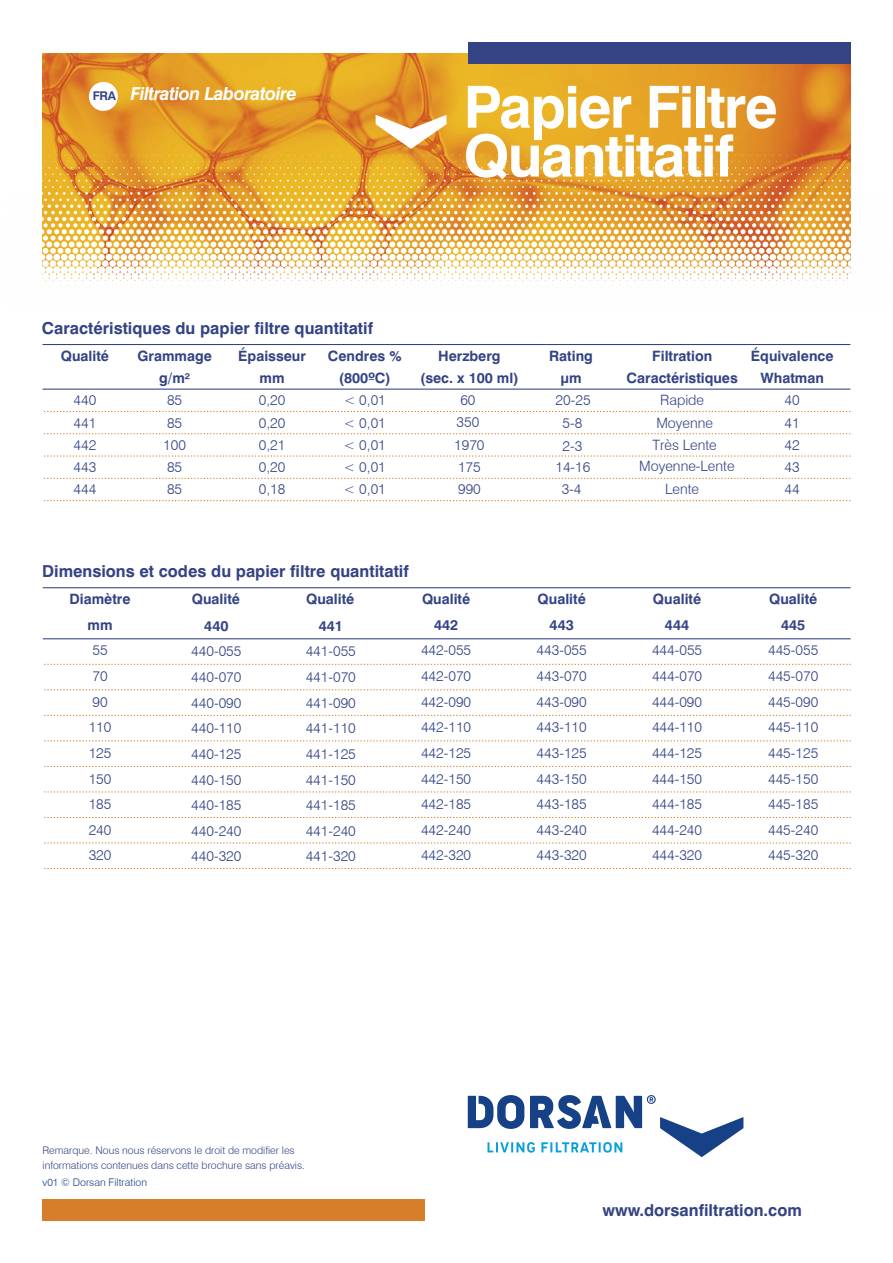
<style>
.page{position:relative;width:893px;height:1263px;background:#fff}
.page>*{position:absolute;margin:0;border:0;box-sizing:border-box;transform-origin:0 0}
.t1{font:700 58.2px/48.8px "Swiss 721 BT";letter-spacing:-.03em;color:#fefefe}
.t2{font:italic 700 18px "Swiss 721 BT";letter-spacing:-.03em;color:#fefefe}
.t3{font:700 16.5px "Swiss 721 BT";color:#334384}
.t4{font:300 14.25px "Swiss 721 BT";color:#334384}
.t5{font:700 14.25px "Swiss 721 BT";color:#334384}
.t6{font:700 14.25px "Arial";color:#334384}
.t7{font:300 10.5px/14.4px "Swiss 721 BT";color:#334384}
.t8{font:300 10.5px "Swiss 721 BT";color:#164187}
.s1{font-style:normal;font-size:12px;color:#334384}
.s2{font-family:"Swiss 721 BT"}
</style>
<div class="page">
<svg style="left:43px;top:53px;width:807px;height:102px;background:#e39a25"></svg>
<svg style="left:453px;top:155px;width:398px;height:133px"></svg>
<svg style="left:42px;top:155px;width:411px;height:133px"></svg>
<div style="left:43px;top:1199px;width:382px;height:21px;background:#d67e29"></div>
<div style="left:468px;top:43px;width:382px;height:21px;background:#334384"></div>
<hr style="left:43px;top:344px;width:807px;height:1px;background:#334384">
<hr style="left:43px;top:389px;width:807px;height:1px;background:#334384">
<svg style="left:44px;top:766px;width:807px;height:1px"></svg>
<svg style="left:44px;top:740px;width:807px;height:1px"></svg>
<svg style="left:44px;top:715px;width:807px;height:1px"></svg>
<svg style="left:44px;top:689px;width:807px;height:1px"></svg>
<svg style="left:44px;top:664px;width:807px;height:1px"></svg>
<hr style="left:43px;top:638px;width:808px;height:1px;background:#334384">
<hr style="left:43px;top:587px;width:808px;height:1px;background:#334384">
<svg style="left:44px;top:792px;width:807px;height:1px"></svg>
<svg style="left:44px;top:817px;width:807px;height:1px"></svg>
<svg style="left:44px;top:843px;width:807px;height:1px"></svg>
<svg style="left:44px;top:868px;width:807px;height:1px"></svg>
<div style="left:89px;top:82px;width:29px;height:29px;background:#fefefe;border-radius:50%"></div>
<svg style="left:468px;top:1095px;width:275px;height:62px"></svg>
<svg style="left:376px;top:115px;width:70px;height:34px"></svg>
<svg style="left:44px;top:411px;width:806px;height:1px"></svg>
<svg style="left:44px;top:456px;width:806px;height:1px"></svg>
<svg style="left:44px;top:433px;width:806px;height:1px"></svg>
<svg style="left:44px;top:478px;width:806px;height:1px"></svg>
<svg style="left:44px;top:500px;width:806px;height:1px"></svg>
<p class="t2" style="left:93px;top:86px;width:206px"><span class="s1">FRA</span> Filtration Laboratoire</p>
<h1 class="t1" style="left:463px;top:88px;width:316px">Papier Filtre<br>Quantitatif</h1>
<p class="t3" style="left:42px;top:321px;width:333px">Caractéristiques du papier filtre quantitatif</p>
<p class="t5" style="left:61px;top:350px;width:50px">Qualité</p>
<p class="t5" style="left:137px;top:350px;width:76px">Grammage</p>
<p class="t5" style="left:238px;top:350px;width:69px">Épaisseur</p>
<p class="t5" style="left:328px;top:350px;width:75px">Cendres %</p>
<p class="t5" style="left:438px;top:350px;width:64px">Herzberg</p>
<p class="t5" style="left:549px;top:350px;width:45px">Rating</p>
<p class="t5" style="left:652px;top:350px;width:61px">Filtration</p>
<p class="t5" style="left:751px;top:350px;width:84px">Équivalence</p>
<p class="t5" style="left:159px;top:372px;width:33px">g/m²</p>
<p class="t5" style="left:260px;top:372px;width:26px">mm</p>
<p class="t5" style="left:339px;top:372px;width:53px">(800ºC)</p>
<p class="t5" style="left:420px;top:372px;width:100px">(sec. x 100 ml)</p>
<p class="t6" style="left:560px;top:373px;width:23px">μ<span class="s2">m</span></p>
<p class="t5" style="left:627px;top:372px;width:113px">Caractéristiques</p>
<p class="t5" style="left:760px;top:372px;width:65px">Whatman</p>
<p class="t4" style="left:74px;top:392px;width:24px">440</p>
<p class="t4" style="left:167px;top:392px;width:17px">85</p>
<p class="t4" style="left:259px;top:392px;width:28px">0,20</p>
<p class="t4" style="left:344px;top:392px;width:44px">&lt; 0,01</p>
<p class="t4" style="left:460px;top:391px;width:17px">60</p>
<p class="t4" style="left:556px;top:392px;width:36px">20-25</p>
<p class="t4" style="left:660px;top:392px;width:45px">Rapide</p>
<p class="t4" style="left:785px;top:392px;width:17px">40</p>
<p class="t4" style="left:74px;top:414px;width:24px">441</p>
<p class="t4" style="left:167px;top:414px;width:17px">85</p>
<p class="t4" style="left:259px;top:414px;width:28px">0,20</p>
<p class="t4" style="left:344px;top:414px;width:44px">&lt; 0,01</p>
<p class="t4" style="left:457px;top:413px;width:24px">350</p>
<p class="t4" style="left:562px;top:414px;width:21px">5-8</p>
<p class="t4" style="left:656px;top:414px;width:58px">Moyenne</p>
<p class="t4" style="left:785px;top:414px;width:17px">41</p>
<p class="t4" style="left:74px;top:436px;width:24px">442</p>
<p class="t4" style="left:163px;top:436px;width:24px">100</p>
<p class="t4" style="left:259px;top:436px;width:28px">0,21</p>
<p class="t4" style="left:344px;top:436px;width:44px">&lt; 0,01</p>
<p class="t4" style="left:454px;top:436px;width:32px">1970</p>
<p class="t4" style="left:562px;top:437px;width:21px">2-3</p>
<p class="t4" style="left:652px;top:436px;width:66px">Très Lente</p>
<p class="t4" style="left:785px;top:436px;width:17px">42</p>
<p class="t4" style="left:74px;top:458px;width:24px">443</p>
<p class="t4" style="left:167px;top:458px;width:17px">85</p>
<p class="t4" style="left:259px;top:458px;width:28px">0,20</p>
<p class="t4" style="left:344px;top:458px;width:44px">&lt; 0,01</p>
<p class="t4" style="left:458px;top:458px;width:24px">175</p>
<p class="t4" style="left:555px;top:458px;width:36px">14-16</p>
<p class="t4" style="left:785px;top:458px;width:17px">43</p>
<p class="t4" style="left:74px;top:480px;width:24px">444</p>
<p class="t4" style="left:167px;top:480px;width:17px">85</p>
<p class="t4" style="left:259px;top:480px;width:28px">0,18</p>
<p class="t4" style="left:344px;top:480px;width:44px">&lt; 0,01</p>
<p class="t4" style="left:458px;top:480px;width:24px">990</p>
<p class="t4" style="left:562px;top:480px;width:21px">3-4</p>
<p class="t4" style="left:665px;top:480px;width:36px">Lente</p>
<p class="t4" style="left:785px;top:480px;width:17px">44</p>
<p class="t4" style="left:639px;top:458px;width:97px">Moyenne-Lente</p>
<p class="t3" style="left:42px;top:564px;width:368px">Dimensions et codes du papier filtre quantitatif</p>
<p class="t5" style="left:70px;top:593px;width:62px">Diamètre</p>
<p class="t5" style="left:192px;top:593px;width:50px">Qualité</p>
<p class="t5" style="left:306px;top:593px;width:50px">Qualité</p>
<p class="t5" style="left:422px;top:593px;width:50px">Qualité</p>
<p class="t5" style="left:538px;top:593px;width:50px">Qualité</p>
<p class="t5" style="left:653px;top:593px;width:50px">Qualité</p>
<p class="t5" style="left:769px;top:593px;width:50px">Qualité</p>
<p class="t5" style="left:88px;top:619px;width:26px">mm</p>
<p class="t5" style="left:204px;top:620px;width:26px">440</p>
<p class="t5" style="left:319px;top:620px;width:26px">441</p>
<p class="t5" style="left:434px;top:619px;width:26px">442</p>
<p class="t5" style="left:550px;top:619px;width:26px">443</p>
<p class="t5" style="left:665px;top:619px;width:26px">444</p>
<p class="t5" style="left:781px;top:619px;width:26px">445</p>
<p class="t4" style="left:92px;top:642px;width:17px">55</p>
<p class="t4" style="left:191px;top:643px;width:52px">440-055</p>
<p class="t4" style="left:306px;top:643px;width:52px">441-055</p>
<p class="t4" style="left:421px;top:642px;width:52px">442-055</p>
<p class="t4" style="left:537px;top:642px;width:52px">443-055</p>
<p class="t4" style="left:652px;top:642px;width:52px">444-055</p>
<p class="t4" style="left:768px;top:642px;width:52px">445-055</p>
<p class="t4" style="left:92px;top:667px;width:17px">70</p>
<p class="t4" style="left:191px;top:668px;width:52px">440-070</p>
<p class="t4" style="left:306px;top:668px;width:52px">441-070</p>
<p class="t4" style="left:421px;top:667px;width:52px">442-070</p>
<p class="t4" style="left:537px;top:667px;width:52px">443-070</p>
<p class="t4" style="left:652px;top:667px;width:52px">444-070</p>
<p class="t4" style="left:768px;top:667px;width:52px">445-070</p>
<p class="t4" style="left:92px;top:693px;width:17px">90</p>
<p class="t4" style="left:191px;top:694px;width:52px">440-090</p>
<p class="t4" style="left:306px;top:694px;width:52px">441-090</p>
<p class="t4" style="left:421px;top:693px;width:52px">442-090</p>
<p class="t4" style="left:537px;top:693px;width:52px">443-090</p>
<p class="t4" style="left:652px;top:693px;width:52px">444-090</p>
<p class="t4" style="left:768px;top:693px;width:52px">445-090</p>
<p class="t4" style="left:89px;top:718px;width:24px">110</p>
<p class="t4" style="left:191px;top:719px;width:52px">440-110</p>
<p class="t4" style="left:306px;top:719px;width:52px">441-110</p>
<p class="t4" style="left:421px;top:718px;width:52px">442-110</p>
<p class="t4" style="left:537px;top:718px;width:52px">443-110</p>
<p class="t4" style="left:652px;top:718px;width:52px">444-110</p>
<p class="t4" style="left:768px;top:718px;width:52px">445-110</p>
<p class="t4" style="left:89px;top:744px;width:24px">125</p>
<p class="t4" style="left:191px;top:745px;width:52px">440-125</p>
<p class="t4" style="left:306px;top:745px;width:52px">441-125</p>
<p class="t4" style="left:421px;top:744px;width:52px">442-125</p>
<p class="t4" style="left:537px;top:744px;width:52px">443-125</p>
<p class="t4" style="left:652px;top:744px;width:52px">444-125</p>
<p class="t4" style="left:768px;top:744px;width:52px">445-125</p>
<p class="t4" style="left:89px;top:770px;width:24px">150</p>
<p class="t4" style="left:191px;top:771px;width:52px">440-150</p>
<p class="t4" style="left:306px;top:771px;width:52px">441-150</p>
<p class="t4" style="left:421px;top:770px;width:52px">442-150</p>
<p class="t4" style="left:537px;top:770px;width:52px">443-150</p>
<p class="t4" style="left:652px;top:770px;width:52px">444-150</p>
<p class="t4" style="left:768px;top:770px;width:52px">445-150</p>
<p class="t4" style="left:89px;top:795px;width:24px">185</p>
<p class="t4" style="left:191px;top:796px;width:52px">440-185</p>
<p class="t4" style="left:306px;top:796px;width:52px">441-185</p>
<p class="t4" style="left:421px;top:795px;width:52px">442-185</p>
<p class="t4" style="left:537px;top:795px;width:52px">443-185</p>
<p class="t4" style="left:652px;top:795px;width:52px">444-185</p>
<p class="t4" style="left:768px;top:795px;width:52px">445-185</p>
<p class="t4" style="left:89px;top:821px;width:24px">240</p>
<p class="t4" style="left:191px;top:822px;width:52px">440-240</p>
<p class="t4" style="left:306px;top:822px;width:52px">441-240</p>
<p class="t4" style="left:421px;top:821px;width:52px">442-240</p>
<p class="t4" style="left:537px;top:821px;width:52px">443-240</p>
<p class="t4" style="left:652px;top:821px;width:52px">444-240</p>
<p class="t4" style="left:768px;top:821px;width:52px">445-240</p>
<p class="t4" style="left:89px;top:847px;width:24px">320</p>
<p class="t4" style="left:191px;top:848px;width:52px">440-320</p>
<p class="t4" style="left:306px;top:848px;width:52px">441-320</p>
<p class="t4" style="left:421px;top:847px;width:52px">442-320</p>
<p class="t4" style="left:537px;top:847px;width:52px">443-320</p>
<p class="t4" style="left:652px;top:847px;width:52px">444-320</p>
<p class="t4" style="left:768px;top:847px;width:52px">445-320</p>
<p class="t7" style="left:43px;top:1143px;width:264px">Remarque. Nous nous réservons le droit de modifier les informations contenues dans cette brochure sans préavis.</p>
<p class="t8" style="left:42px;top:1176px;width:106px">v01 © Dorsan Filtration</p>
<p class="t3" style="left:603px;top:1203px;width:201px">www.dorsanfiltration.com</p>
</div>
